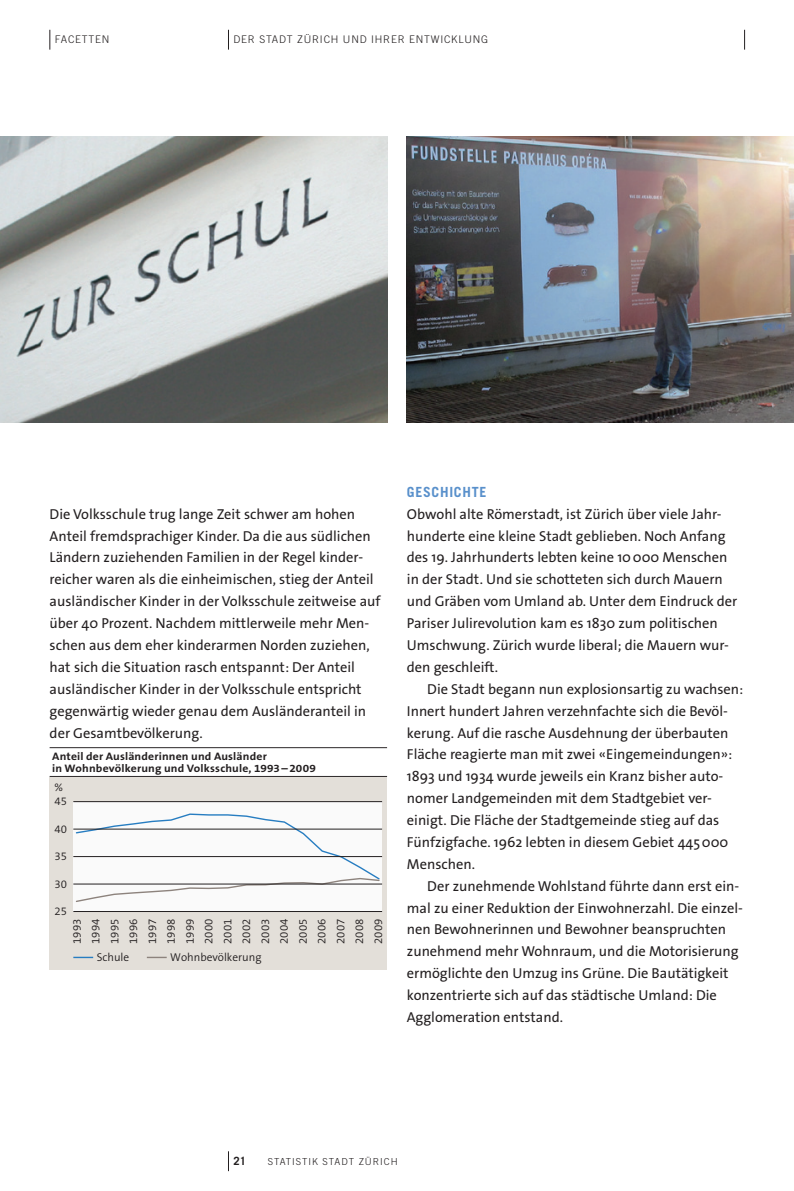
<style>
.page{position:relative;width:794px;height:1191px;background:#fff}
.page>*{position:absolute;margin:0;border:0;box-sizing:border-box;transform-origin:0 0}
.t1{font:14.35px/21.9px "The Sans OT5 Plain";color:#231f20}
.t2{font:700 14px "Trade Gothic LT Std";color:#5990cb}
.t3{font:300 11.38px/18.9px "The Sans OT4";color:#231f20;text-align:justify}
.t4{font:700 11.38px "Trade Gothic LT Std";color:#231f20}
.t5{font:700 10.85px/11.4px "The Sans OT7";letter-spacing:.01em;color:#231f20;scale:1.07 1}
.t6{font:300 10.5px "Trade Gothic LT Std";letter-spacing:.075em;color:#231f20}
.t7{font:300 9.62px "Trade Gothic LT Std";letter-spacing:.1em;color:#231f20}
</style>
<div class="page">
<img style="left:407px;top:136px;width:387px;height:286px">
<img style="left:0;top:136px;width:387px;height:286px">
<div style="left:50px;top:776px;width:337px;height:193px;background:#e3dfd9"></div>
<div style="left:73px;top:801px;width:309px;height:110px;background:#fafafa"></div>
<svg style="left:75px;top:813px;width:306px;height:89px"></svg>
<hr style="left:73px;top:956px;width:20px;height:2px;background:#277dc1">
<hr style="left:147px;top:956px;width:20px;height:2px;background:#8d837d">
<hr style="left:73px;top:801px;width:309px;height:1px;background:#231f20">
<hr style="left:73px;top:829px;width:309px;height:1px;background:#231f20">
<hr style="left:73px;top:856px;width:309px;height:1px;background:#231f20">
<hr style="left:73px;top:883px;width:309px;height:1px;background:#231f20">
<hr style="left:73px;top:911px;width:309px;height:1px;background:#231f20">
<hr style="left:50px;top:776px;width:337px;height:1px;background:#231f20">
<hr style="left:50px;top:747px;width:337px;height:1px;background:#231f20">
<svg style="left:228px;top:1151px;width:1px;height:20px"></svg>
<svg style="left:50px;top:30px;width:1px;height:20px"></svg>
<svg style="left:228px;top:30px;width:1px;height:20px"></svg>
<svg style="left:744px;top:30px;width:1px;height:20px"></svg>
<p class="t6" style="left:55px;top:33px;width:56px">FACETTEN</p>
<p class="t6" style="left:233px;top:34px;width:256px">DER STADT ZÜRICH UND IHRER ENTWICKLUNG</p>
<p class="t1" style="left:50px;top:503px;width:332px">Die Volksschule trug lange Zeit schwer am hohen Anteil fremdsprachiger Kinder. Da die aus südlichen Ländern zuziehenden Familien in der Regel kinder&shy;reicher waren als die einheimischen, stieg der Anteil ausländischer Kinder in der Volksschule zeitweise auf über 40 Prozent. Nachdem mittlerweile mehr Men&shy;schen aus dem eher kinderarmen Norden zuziehen, hat sich die Situation rasch entspannt: Der Anteil ausländischer Kinder in der Volksschule entspricht gegenwärtig wieder genau dem Ausländeranteil in der Gesamtbevölkerung.</p>
<p class="t5" style="left:52px;top:751px;width:248px">Anteil der Ausländerinnen und Ausländer<br>in Wohnbevölkerung und Volksschule, 1993–2009</p>
<p class="t3" style="left:55px;top:778px;width:10px">%</p>
<p class="t3" style="left:55px;top:792px;width:14px">45</p>
<p class="t3" style="left:55px;top:819px;width:14px">40</p>
<p class="t3" style="left:55px;top:847px;width:14px">35</p>
<p class="t3" style="left:55px;top:874px;width:14px">30</p>
<p class="t3" style="left:55px;top:901px;width:14px">25</p>
<p class="t3" style="left:68px;top:944px;width:27px;rotate:-90deg">1993<br>1994<br>1995<br>1996<br>1997<br>1998<br>1999<br>2000<br>2001<br>2002<br>2003<br>2004<br>2005<br>2006<br>2007<br>2008<br>2009</p>
<p class="t3" style="left:97px;top:947px;width:34px">Schule</p>
<p class="t3" style="left:170px;top:947px;width:93px">Wohnbevölkerung</p>
<p class="t2" style="left:407px;top:483px;width:18px">GESCHICHTE</p>
<p class="t1" style="left:407px;top:503px;width:332px">Obwohl alte Römerstadt, ist Zürich über viele Jahr&shy;hunderte eine kleine Stadt geblieben. Noch Anfang des 19. Jahrhunderts lebten keine 10000 Menschen in der Stadt. Und sie schotteten sich durch Mauern und Gräben vom Umland ab. Unter dem Eindruck der Pariser Julirevolution kam es 1830 zum politischen Umschwung. Zürich wurde liberal; die Mauern wur&shy;den geschleift.</p>
<p class="t1" style="left:407px;top:678px;width:338px;text-indent:20px">Die Stadt begann nun explosionsartig zu wachsen:<br>Innert hundert Jahren verzehnfachte sich die Bevöl&shy;kerung. Auf die rasche Ausdehnung der überbauten Fläche reagierte man mit zwei «Eingemeindungen»:<br>1893 und 1934 wurde jeweils ein Kranz bisher auto&shy;nomer Landgemeinden mit dem Stadtgebiet ver&shy;einigt. Die Fläche der Stadtgemeinde stieg auf das Fünfzigfache. 1962 lebten in diesem Gebiet 445000<br>Menschen.</p>
<p class="t1" style="left:407px;top:875px;width:337px;text-indent:20px">Der zunehmende Wohlstand führte dann erst ein&shy;mal zu einer Reduktion der Einwohnerzahl. Die einzel&shy;nen Bewohnerinnen und Bewohner beanspruchten zunehmend mehr Wohnraum, und die Motorisierung ermöglichte den Umzug ins Grüne. Die Bautätigkeit konzentrierte sich auf das städtische Umland: Die Agglomeration entstand.</p>
<p class="t4" style="left:233px;top:1153px;width:14px">21</p>
<p class="t7" style="left:268px;top:1155px;width:131px">STATISTIK STADT ZÜRICH</p>
</div>
